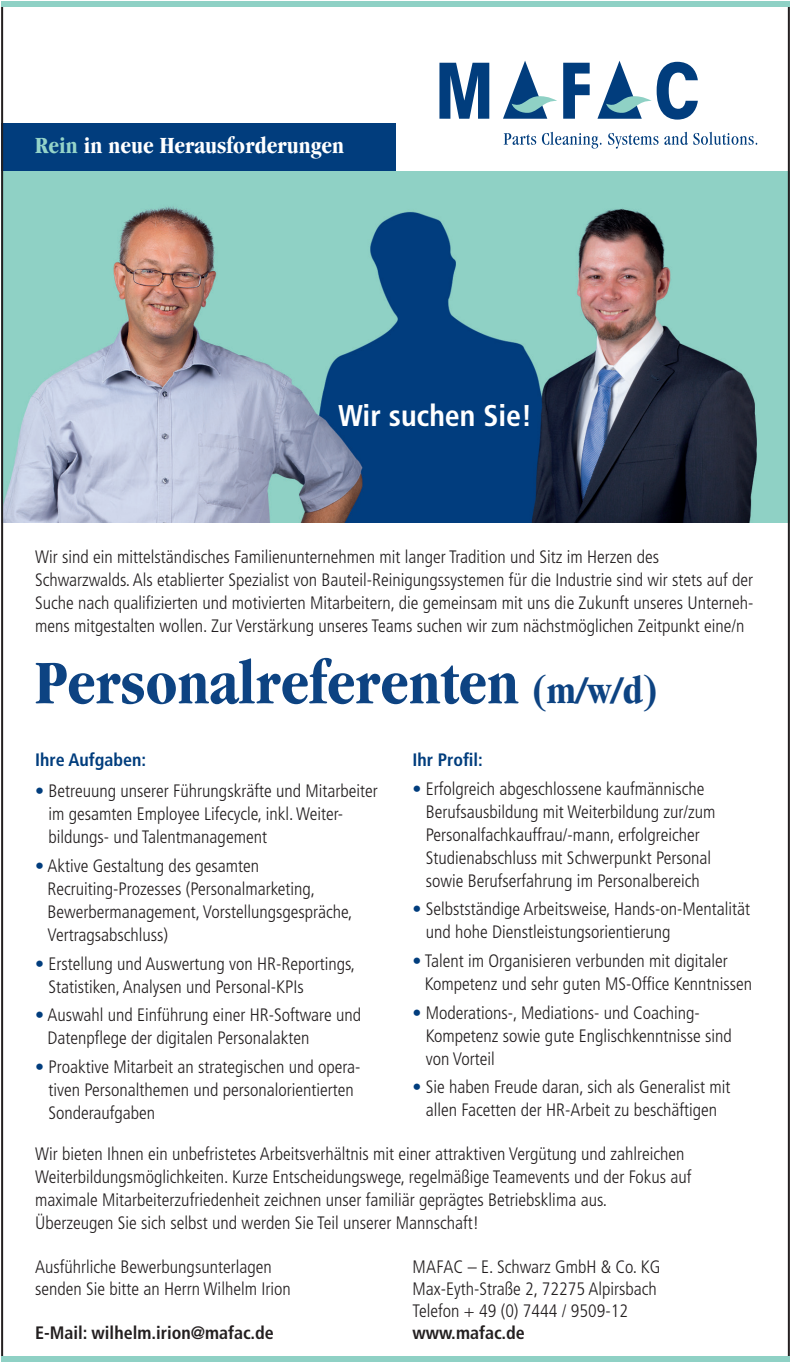
<style>
.page{position:relative;width:791px;height:1363px;background:#fff}
.page>*{position:absolute;margin:0;border:0;box-sizing:border-box;transform-origin:0 0}
.t1{font:700 condensed 64px "Garamond";color:#0d4382}
.t2{font:700 condensed 30px "Frutiger";color:#fff}
.t3{font:700 condensed 24px "Garamond";color:#fff}
.t4{font:300 condensed 18px/23px "Frutiger";color:#231f20}
.t5{font:700 condensed 18px "Frutiger";color:#231f20}
.t6{font:700 condensed 18px "Frutiger";color:#013d7d}
.s1{color:#95d4c8}
.s2{font-size:40px}
.s3{color:#013d7d}
</style>
<div class="page">
<div style="left:1px;top:123px;width:394px;height:48px;background:#013d7d"></div>
<img style="left:3px;top:176px;width:784px;height:347px">
<hr style="left:1px;top:1px;width:2px;height:1361px;background:#231f20">
<hr style="left:787px;top:1px;width:2px;height:1361px;background:#231f20">
<div style="left:1px;top:1px;width:788px;height:6px;background:#8fd1c5"></div>
<div style="left:1px;top:1356px;width:788px;height:6px;background:#8fd1c5"></div>
<svg style="left:439px;top:63px;width:50px;height:56px"></svg>
<svg style="left:563px;top:63px;width:26px;height:56px"></svg>
<svg style="left:503px;top:61px;width:54px;height:58px"></svg>
<svg style="left:597px;top:61px;width:100px;height:59px"></svg>
<svg style="left:503px;top:132px;width:98px;height:17px"></svg>
<svg style="left:608px;top:133px;width:50px;height:16px"></svg>
<svg style="left:664px;top:132px;width:23px;height:13px"></svg>
<svg style="left:693px;top:132px;width:64px;height:13px"></svg>
<h3 class="t3" style="left:35px;top:132px;width:310px"><span class="s1">Rein</span> in neue Herausforderungen</h3>
<h2 class="t2" style="left:338px;top:398px;width:196px">Wir suchen Sie!</h2>
<p class="t4" style="left:35px;top:546px;width:719px">Wir sind ein mittelständisches Familienunternehmen mit langer Tradition und Sitz im Herzen des Schwarzwalds. Als etablierter Spezialist von Bauteil-Reinigungssystemen für die Industrie sind wir stets auf der Suche nach qualifizierten und motivierten Mitarbeitern, die gemeinsam mit uns die Zukunft unseres Unterneh&shy;mens mitgestalten wollen. Zur Verstärkung unseres Teams suchen wir zum nächstmöglichen Zeitpunkt eine/n</p>
<h1 class="t1" style="left:35px;top:647px;width:624px">Personalreferenten <span class="s2">(m/w/d)</span></h1>
<p class="t6" style="left:35px;top:749px;width:112px">Ihre Aufgaben:</p>
<p class="t4" style="left:48px;top:780px;width:330px;text-indent:-13px"><span class="s3">•</span> Betreuung unserer Führungskräfte und Mitarbeiter im gesamten Employee Lifecycle, inkl. Weiter&shy;bildungs- und Talentmanagement</p>
<p class="t4" style="left:47px;top:855px;width:306px;text-indent:-12px"><span class="s3">•</span> Aktive Gestaltung des gesamten Recruiting-Prozesses (Personalmarketing, Bewerbermanagement, Vorstellungsgespräche, Vertragsabschluss)</p>
<p class="t4" style="left:48px;top:952px;width:308px;text-indent:-13px"><span class="s3">•</span> Erstellung und Auswertung von HR-Reportings,<br>Statistiken, Analysen und Personal-KPIs</p>
<p class="t4" style="left:47px;top:1004px;width:315px;text-indent:-12px"><span class="s3">•</span> Auswahl und Einführung einer HR-Software und<br>Datenpflege der digitalen Personalakten</p>
<p class="t4" style="left:48px;top:1056px;width:313px;text-indent:-13px"><span class="s3">•</span> Proaktive Mitarbeit an strategischen und opera&shy;tiven Personalthemen und personalorientierten<br>Sonderaufgaben</p>
<p class="t6" style="left:412px;top:749px;width:72px">Ihr Profil:</p>
<p class="t4" style="left:425px;top:777px;width:291px;text-indent:-13px"><span class="s3">•</span> Erfolgreich abgeschlossene kaufmännische Berufsausbildung mit Weiterbildung zur/zum Personalfachkauffrau/-mann, erfolgreicher Studienabschluss mit Schwerpunkt Personal sowie Berufserfahrung im Personalbereich</p>
<p class="t4" style="left:425px;top:898px;width:326px;text-indent:-13px"><span class="s3">•</span> Selbstständige Arbeitsweise, Hands-on-Mentalität und hohe Dienstleistungsorientierung</p>
<p class="t4" style="left:424px;top:949px;width:329px;text-indent:-12px"><span class="s3">•</span> Talent im Organisieren verbunden mit digitaler<br>Kompetenz und sehr guten MS-Office Kenntnissen</p>
<p class="t4" style="left:425px;top:1001px;width:307px;text-indent:-13px"><span class="s3">•</span> Moderations-, Mediations- und Coaching-<br>Kompetenz sowie gute Englischkenntnisse sind von Vorteil</p>
<p class="t4" style="left:412px;top:1076px;width:319px;text-align:center"><span class="s3">•</span> Sie haben Freude daran, sich als Generalist mit allen Facetten der HR-Arbeit zu beschäftigen</p>
<p class="t4" style="left:35px;top:1142px;width:657px">Wir bieten Ihnen ein unbefristetes Arbeitsverhältnis mit einer attraktiven Vergütung und zahlreichen Weiterbildungsmöglichkeiten. Kurze Entscheidungswege, regelmäßige Teamevents und der Fokus auf maximale Mitarbeiterzufriedenheit zeichnen unser familiär geprägtes Betriebsklima aus.<br>Überzeugen Sie sich selbst und werden Sie Teil unserer Mannschaft!</p>
<p class="t4" style="left:35px;top:1256px;width:257px;line-height:22px">Ausführliche Bewerbungsunterlagen senden Sie bitte an Herrn Wilhelm Irion</p>
<p class="t5" style="left:35px;top:1322px;width:240px">E-Mail: wilhelm.irion@mafac.de</p>
<p class="t4" style="left:412px;top:1256px;width:249px;line-height:22px">MAFAC – E. Schwarz GmbH &amp; Co. KG<br>Max-Eyth-Straße 2, 72275 Alpirsbach<br>Telefon + 49 (0) 7444 / 9509-12</p>
<p class="t5" style="left:412px;top:1322px;width:114px">www.mafac.de</p>
</div>
